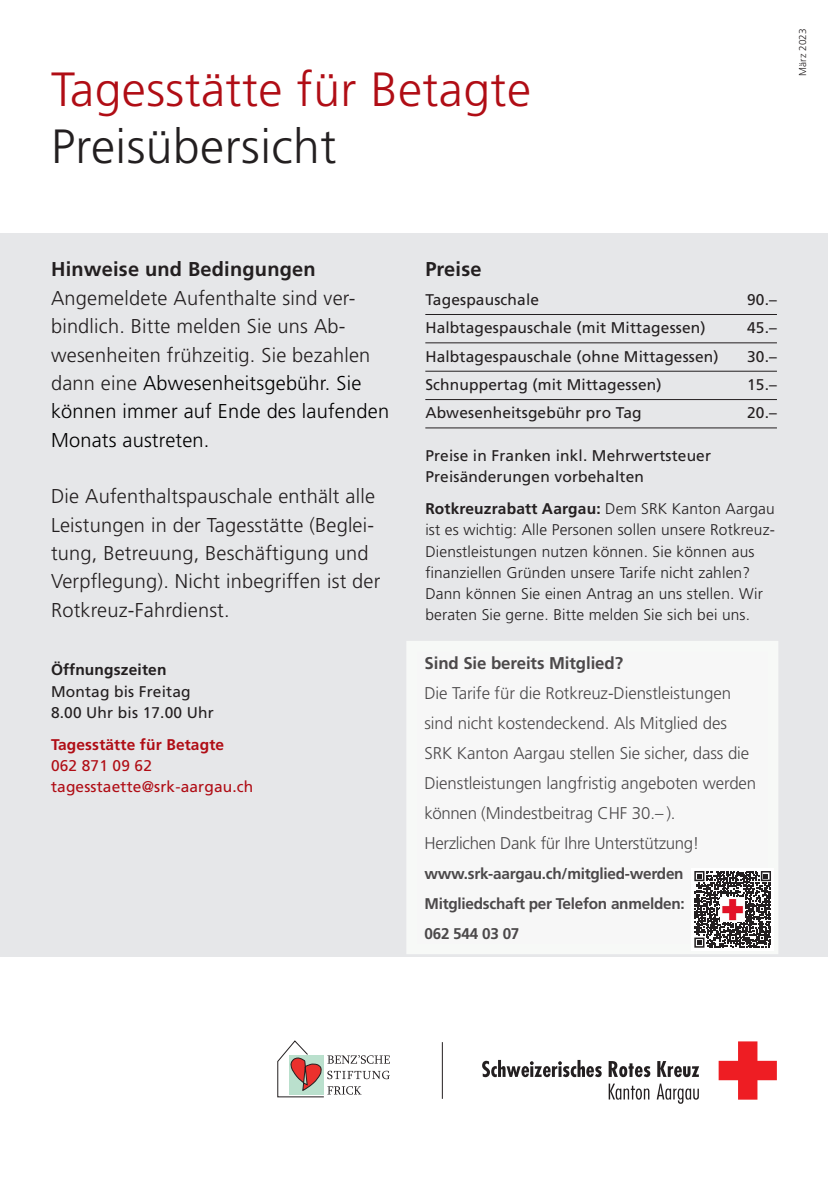
<style>
.page{position:relative;width:828px;height:1191px;background:#fff}
.page>*{position:absolute;margin:0;border:0;box-sizing:border-box;transform-origin:0 0}
.t1{font:300 48px "Frutiger LT Std";letter-spacing:.01em;color:#b00d15}
.t2{font:300 48px "Frutiger LT Std";letter-spacing:.01em;color:#231f20}
.t3{font:300 20px/28.4px "Frutiger LT Std";letter-spacing:.01em;color:#231f20}
.t4{font:700 20px "Frutiger LT Std";letter-spacing:.01em;color:#231f20}
.t5{font:300 17px/30px "Frutiger LT Std";letter-spacing:-.005em;color:#231f20}
.t6{font:700 17px "Frutiger LT Std";letter-spacing:-.005em;color:#231f20}
.t7{font:300 15.6px/21.2px "Frutiger LT Std";letter-spacing:.01em;color:#231f20}
.t8{font:15.6px/21.2px "Frutiger LT Std";letter-spacing:.01em;color:#231f20}
.t9{font:700 15.6px/30px "Frutiger LT Std";letter-spacing:-.015em;color:#231f20;text-align:justify}
.t10{font:15.6px/21.2px "Frutiger LT Std";letter-spacing:.01em;color:#b00d15}
.t11{font:700 15.6px "Frutiger LT Std";letter-spacing:.01em;color:#b00d15}
.t12{font:700 15.6px "Frutiger LT Std";letter-spacing:.01em;color:#231f20}
.t13{font:300 10px "Frutiger LT Std";letter-spacing:.01em;color:#231f20}
.s1{color:#000}
.s2{font-weight:700}
</style>
<div class="page">
<div style="left:0;top:234px;width:828px;height:723px;background:#e6e7e9"></div>
<svg style="left:718px;top:1041px;width:59px;height:58px"></svg>
<svg style="left:482px;top:1060px;width:120px;height:17px"></svg>
<svg style="left:608px;top:1061px;width:42px;height:16px"></svg>
<svg style="left:657px;top:1061px;width:42px;height:16px"></svg>
<svg style="left:608px;top:1083px;width:41px;height:16px"></svg>
<svg style="left:656px;top:1083px;width:43px;height:20px"></svg>
<hr style="left:425px;top:314px;width:352px;height:1px;background:#231f20">
<hr style="left:425px;top:342px;width:352px;height:1px;background:#231f20">
<hr style="left:425px;top:371px;width:352px;height:1px;background:#231f20">
<hr style="left:425px;top:399px;width:352px;height:1px;background:#231f20">
<hr style="left:425px;top:427px;width:352px;height:1px;background:#231f20">
<svg style="left:277px;top:1040px;width:113px;height:58px"></svg>
<hr style="left:442px;top:1042px;width:1px;height:56px;background:#231f20">
<div style="left:412px;top:646px;width:361px;height:303px;background:#fcfcfc"></div>
<div style="left:406px;top:641px;width:372px;height:313px;border:11px solid #fcfefc"></div>
<div style="left:691px;top:868px;width:83px;height:82px;background:#fff"></div>
<svg style="left:694px;top:871px;width:77px;height:76px"></svg>
<img style="left:720px;top:897px;width:25px;height:24px">
<h1 class="t1" style="left:51px;top:63px;width:481px">Tagesstätte für Betagte</h1>
<h1 class="t2" style="left:51px;top:119px;width:287px">Preisübersicht</h1>
<p class="t13" style="left:797px;top:76px;width:49px;rotate:-90deg">März 2023</p>
<p class="t4" style="left:51px;top:258px;width:266px">Hinweise und Bedingungen</p>
<p class="t3" style="left:51px;top:284px;width:340px">Angemeldete Aufenthalte sind ver&shy;bindlich. Bitte melden Sie uns Ab&shy;wesenheiten frühzeitig. Sie bezahlen dann eine <span class="s1">Abwesenheitsgebühr. Sie können immer auf Ende des laufenden Monats austreten.</span></p>
<p class="t3" style="left:51px;top:482px;width:331px">Die Aufenthaltspauschale enthält alle Leistungen in der Tagesstätte (Beglei&shy;tung, Betreuung, Beschäftigung und Verpflegung). Nicht inbegriffen ist der Rotkreuz-Fahrdienst.</p>
<p class="t12" style="left:51px;top:660px;width:117px">Öffnungszeiten</p>
<p class="t8" style="left:51px;top:680px;width:164px">Montag bis Freitag<br>8.00 Uhr bis 17.00 Uhr</p>
<p class="t11" style="left:51px;top:735px;width:175px">Tagesstätte für Betagte</p>
<p class="t10" style="left:51px;top:755px;width:204px">062 871 09 62 tagesstaette@srk-aargau.ch</p>
<p class="t4" style="left:425px;top:258px;width:58px">Preise</p>
<p class="t8" style="left:425px;top:289px;width:115px">Tagespauschale</p>
<p class="t8" style="left:747px;top:289px;width:31px">90.–</p>
<p class="t8" style="left:425px;top:317px;width:282px">Halbtagespauschale (mit Mittagessen)</p>
<p class="t8" style="left:747px;top:317px;width:31px">45.–</p>
<p class="t8" style="left:425px;top:345px;width:295px">Halbtagespauschale (ohne Mittagessen)</p>
<p class="t8" style="left:747px;top:345px;width:31px">30.–</p>
<p class="t8" style="left:425px;top:374px;width:238px">Schnuppertag (mit Mittagessen)</p>
<p class="t8" style="left:747px;top:374px;width:31px">15.–</p>
<p class="t8" style="left:425px;top:402px;width:218px">Abwesenheitsgebühr pro Tag</p>
<p class="t8" style="left:747px;top:402px;width:31px">20.–</p>
<p class="t8" style="left:425px;top:445px;width:287px">Preise in Franken inkl. Mehrwertsteuer<br>Preisänderungen vorbehalten</p>
<p class="t7" style="left:425px;top:498px;width:351px"><span class="s2">Rotkreuzrabatt Aargau:</span> Dem SRK Kanton Aargau ist es wichtig: Alle Personen sollen unsere Rotkreuz-Dienstleistungen nutzen können. Sie können aus finanziellen Gründen unsere Tarife nicht zahlen?<br>Dann können Sie einen Antrag an uns stellen. Wir beraten Sie gerne. Bitte melden Sie sich bei uns.</p>
<p class="t6" style="left:424px;top:653px;width:200px">Sind Sie bereits Mitglied?</p>
<p class="t5" style="left:424px;top:678px;width:333px">Die Tarife für die Rotkreuz-Dienstleistungen sind nicht kostendeckend. Als Mitglied des SRK Kanton Aargau stellen Sie sicher, dass die Dienstleistungen langfristig angeboten werden können (Mindestbeitrag CHF 30.– ).<br>Herzlichen Dank für Ihre Unterstützung!</p>
<p class="t9" style="left:424px;top:858px;width:262px">www.srk-aargau.ch/mitglied-werden Mitgliedschaft per Telefon anmelden:<br>062 544 03 07</p>
</div>
